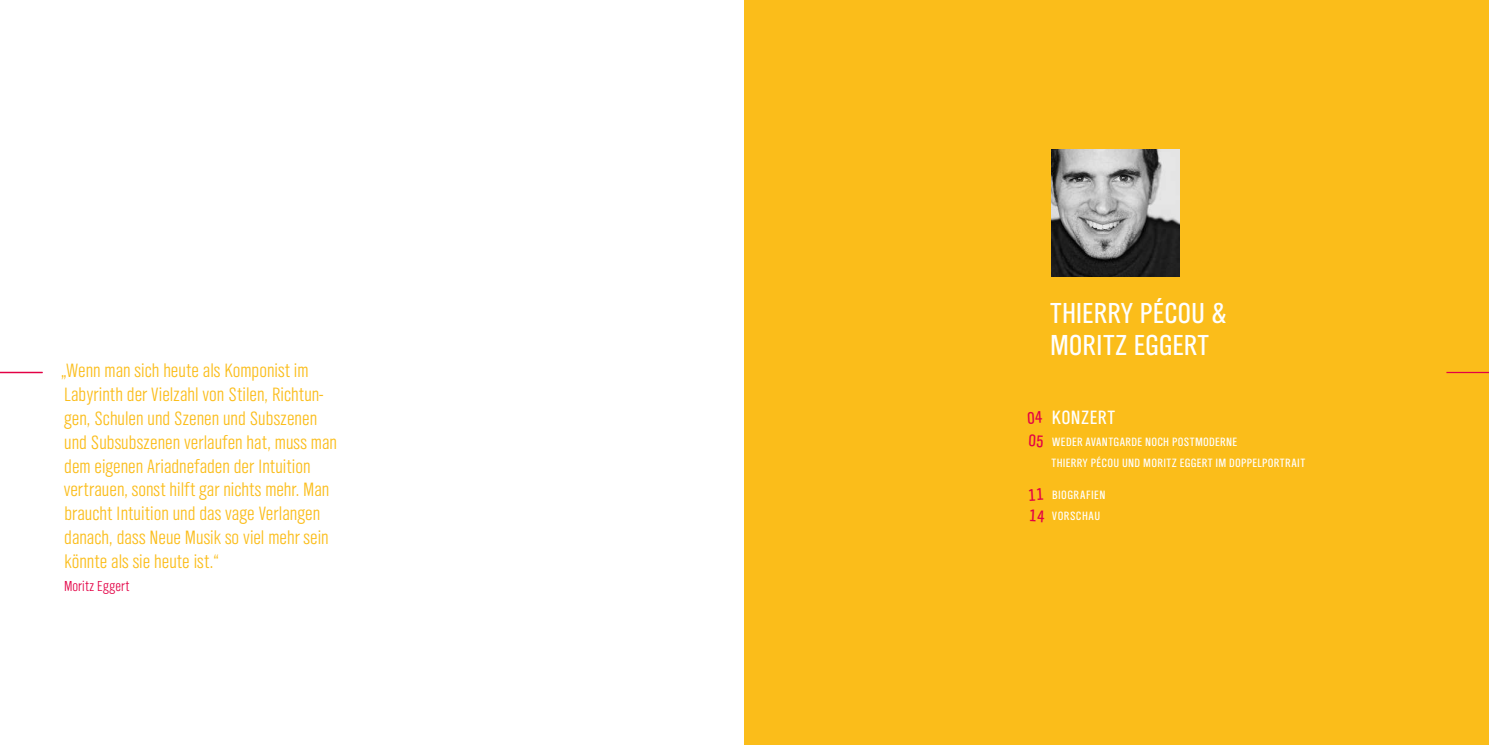
<style>
.page{position:relative;width:1489px;height:745px;background:#fff}
.page>*{position:absolute;margin:0;border:0;box-sizing:border-box;transform-origin:0 0}
.t1{font:30px/31.9px "NDR Sans Cond";letter-spacing:.005em;color:#fff}
.t2{font:300 20px/23.8px "NDR Sans Cond";color:#fbbd1a}
.t3{font:20px "NDR Sans Cond";letter-spacing:.03em;color:#fff}
.t4{font:300 15px "NDR Sans Cond";letter-spacing:.01em;color:#e30045}
.t5{font:12.5px/21.2px "NDR Sans Cond";letter-spacing:.03em;color:#fff}
</style>
<div class="page">
<hr style="left:0;top:371px;width:43px;height:2px;background:#e30045">
<div style="left:744px;top:0;width:744px;height:744px;background:#fbbd1a"></div>
<hr style="left:1446px;top:371px;width:42px;height:2px;background:#e30045">
<img style="left:1051px;top:149px;width:128px;height:127px">
<p class="t2" style="left:61px;top:359px;width:278px">„Wenn man sich heute als Komponist im Labyrinth der Vielzahl von Stilen, Richtun&shy;gen, Schulen und Szenen und Subszenen und Subsubszenen verlaufen hat, muss man dem eigenen Ariadnefaden der Intuition vertrauen, sonst hilft gar nichts mehr. Man braucht Intuition und das vage Verlangen danach, dass Neue Musik so viel mehr sein könnte als sie heute ist.“</p>
<p class="t4" style="left:64px;top:578px;width:67px">Moritz Eggert</p>
<h1 class="t1" style="left:1050px;top:297px;width:178px">THIERRY PÉCOU &amp;<br>MORITZ EGGERT</h1>
<p class="t3" style="left:1051px;top:407px;width:65px">KONZERT</p>
<p class="t5" style="left:1051px;top:431px;width:255px">WEDER AVANTGARDE NOCH POSTMODERNE<br>THIERRY PÉCOU UND MORITZ EGGERT IM DOPPELPORTRAIT</p>
<p class="t5" style="left:1051px;top:484px;width:55px">BIOGRAFIEN<br>VORSCHAU</p>
</div>
